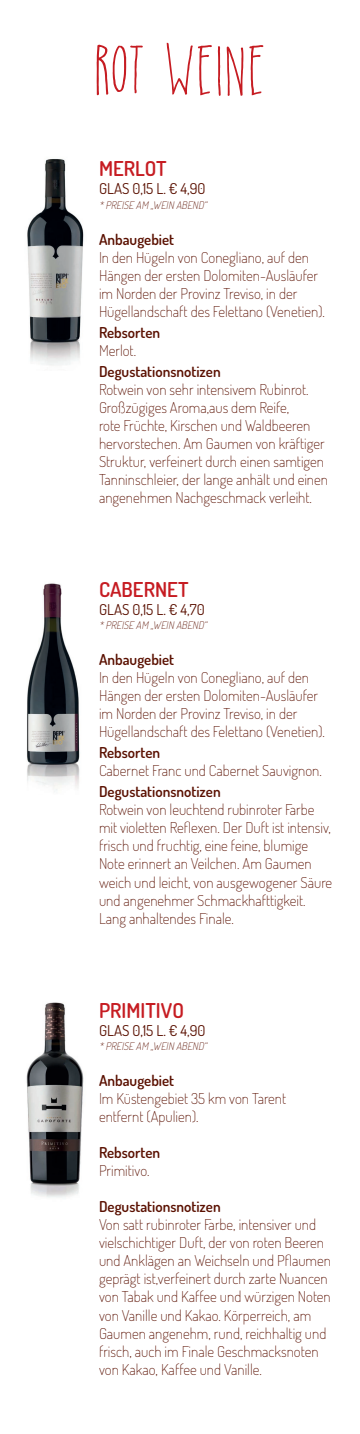
<style>
.page{position:relative;width:360px;height:1434px;background:#fff}
.page>*{position:absolute;margin:0;border:0;box-sizing:border-box;transform-origin:0 0}
.t1{font:60px "DK Insomniac";letter-spacing:-.005em;color:#c61c22}
.t2{font:600 20.5px "Dosis";color:#c61c22}
.t3{font:200 15px/18px "Dosis";color:#5a1000}
.t4{font:600 15px "Dosis";color:#5a1000}
.t5{font:15px "Dosis";color:#5a1000}
.t6{font:italic 200 10.5px "Dosis";color:#5a1000}
</style>
<div class="page">
<img style="left:26px;top:1002px;width:58px;height:196px">
<img style="left:27px;top:159px;width:57px;height:207px">
<img style="left:27px;top:583px;width:53px;height:209px">
<p class="t1" style="left:94px;top:35px;width:174px">ROT WEINE</p>
<p class="t2" style="left:99px;top:155px;width:69px">MERLOT</p>
<p class="t5" style="left:99px;top:179px;width:108px">GLAS 0,15 L. € 4,90</p>
<p class="t6" style="left:99px;top:198px;width:112px">*PREISE AM „WEIN ABEND“</p>
<p class="t4" style="left:99px;top:229px;width:77px">Anbaugebiet</p>
<p class="t3" style="left:99px;top:247px;width:227px">In den Hügeln von Conegliano, auf den Hängen der ersten Dolomiten-Ausläufer im Norden der Provinz Treviso, in der Hügellandschaft des Felettano (Venetien).</p>
<p class="t4" style="left:99px;top:322px;width:63px">Rebsorten</p>
<p class="t3" style="left:99px;top:340px;width:39px">Merlot.</p>
<p class="t4" style="left:99px;top:361px;width:123px">Degustationsnotizen</p>
<p class="t3" style="left:99px;top:379px;width:231px">Rotwein von sehr intensivem Rubinrot.<br>Großzügiges Aroma,aus dem Reife,<br>rote Früchte, Kirschen und Waldbeeren hervorstechen. Am Gaumen von kräftiger Struktur, verfeinert durch einen samtigen Tanninschleier, der lange anhält und einen angenehmen Nachgeschmack verleiht.</p>
<p class="t2" style="left:99px;top:576px;width:91px">CABERNET</p>
<p class="t5" style="left:99px;top:599px;width:107px">GLAS 0,15 L. € 4,70</p>
<p class="t6" style="left:99px;top:618px;width:112px">*PREISE AM „WEIN ABEND“</p>
<p class="t4" style="left:99px;top:650px;width:77px">Anbaugebiet</p>
<p class="t3" style="left:99px;top:668px;width:227px">In den Hügeln von Conegliano, auf den Hängen der ersten Dolomiten-Ausläufer im Norden der Provinz Treviso, in der Hügellandschaft des Felettano (Venetien).</p>
<p class="t4" style="left:99px;top:743px;width:63px">Rebsorten</p>
<p class="t3" style="left:99px;top:761px;width:224px">Cabernet Franc und Cabernet Sauvignon.</p>
<p class="t4" style="left:99px;top:782px;width:123px">Degustationsnotizen</p>
<p class="t3" style="left:99px;top:800px;width:235px">Rotwein von leuchtend rubinroter Farbe mit violetten Reflexen. Der Duft ist intensiv, frisch und fruchtig, eine feine, blumige Note erinnert an Veilchen. Am Gaumen weich und leicht, von ausgewogener Säure und angenehmer Schmackhafttigkeit.<br>Lang anhaltendes Finale.</p>
<p class="t2" style="left:99px;top:996px;width:86px">PRIMITIVO</p>
<p class="t5" style="left:99px;top:1020px;width:108px">GLAS 0,15 L. € 4,90</p>
<p class="t6" style="left:99px;top:1039px;width:112px">*PREISE AM „WEIN ABEND“</p>
<p class="t4" style="left:99px;top:1070px;width:77px">Anbaugebiet</p>
<p class="t3" style="left:99px;top:1089px;width:189px">Im Küstengebiet 35 km von Tarent entfernt (Apulien).</p>
<p class="t4" style="left:99px;top:1142px;width:63px">Rebsorten</p>
<p class="t3" style="left:99px;top:1161px;width:52px">Primitivo.</p>
<p class="t4" style="left:99px;top:1196px;width:123px">Degustationsnotizen</p>
<p class="t3" style="left:99px;top:1215px;width:234px">Von satt rubinroter Farbe, intensiver und vielschichtiger Duft, der von roten Beeren und Anklägen an Weichseln und Pflaumen geprägt ist,verfeinert durch zarte Nuancen von Tabak und Kaffee und würzigen Noten von Vanille und Kakao. Körperreich, am Gaumen angenehm, rund, reichhaltig und frisch, auch im Finale Geschmacksnoten von Kakao, Kaffee und Vanille.</p>
</div>
